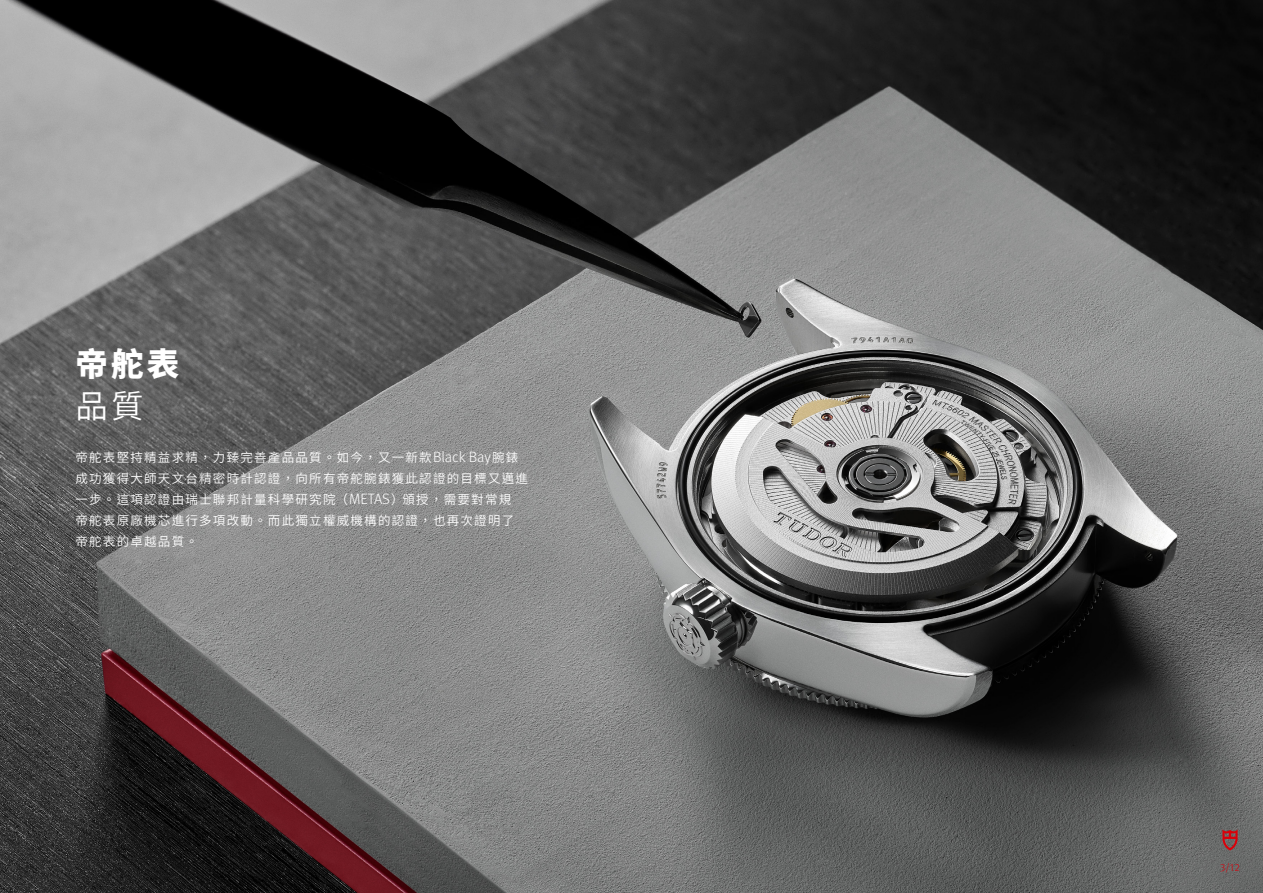
<style>
.page{position:relative;width:1263px;height:893px;background:#fff}
.page>*{position:absolute;margin:0;border:0;box-sizing:border-box;transform-origin:0 0}
.t1{font:900 32.55px "Noto Sans CJ Ktc";color:#fff}
.t2{font:600 32.55px "Noto Sans CJ Ktc";color:#fff}
.t3{font:600 12.45px/21px "Noto Sans CJ Ktc";letter-spacing:.1em;color:#fff}
.t4{font:300 10.5px "Meta Pro";color:#da0009}
.s1{font-family:"Meta Pro";font-weight:300;font-size:15px}
</style>
<div class="page">
<img style="left:0;top:0;width:1263px;height:893px">
<svg style="left:1222px;top:829px;width:15px;height:21px"></svg>
<h1 class="t1" style="left:75px;top:346px;width:105px">帝舵表</h1>
<h1 class="t2" style="left:75px;top:388px;width:70px">品質</h1>
<p class="t3" style="left:75px;top:447px;width:454px">帝舵表堅持精益求精，力臻完善產品品質。如今，又一新款<span class="s1">Black Bay</span>腕錶成功獲得大師天文台精密時計認證，向所有帝舵腕錶獲此認證的目標又邁進一步。這項認證由瑞士聯邦計量科學研究院（<span class="s1">METAS</span>）頒授，需要對常規<br>帝舵表原廠機芯進行多項改動。而此獨立權威機構的認證，也再次證明了帝舵表的卓越品質。</p>
<p class="t4" style="left:1220px;top:860px;width:21px">3/12</p>
</div>
